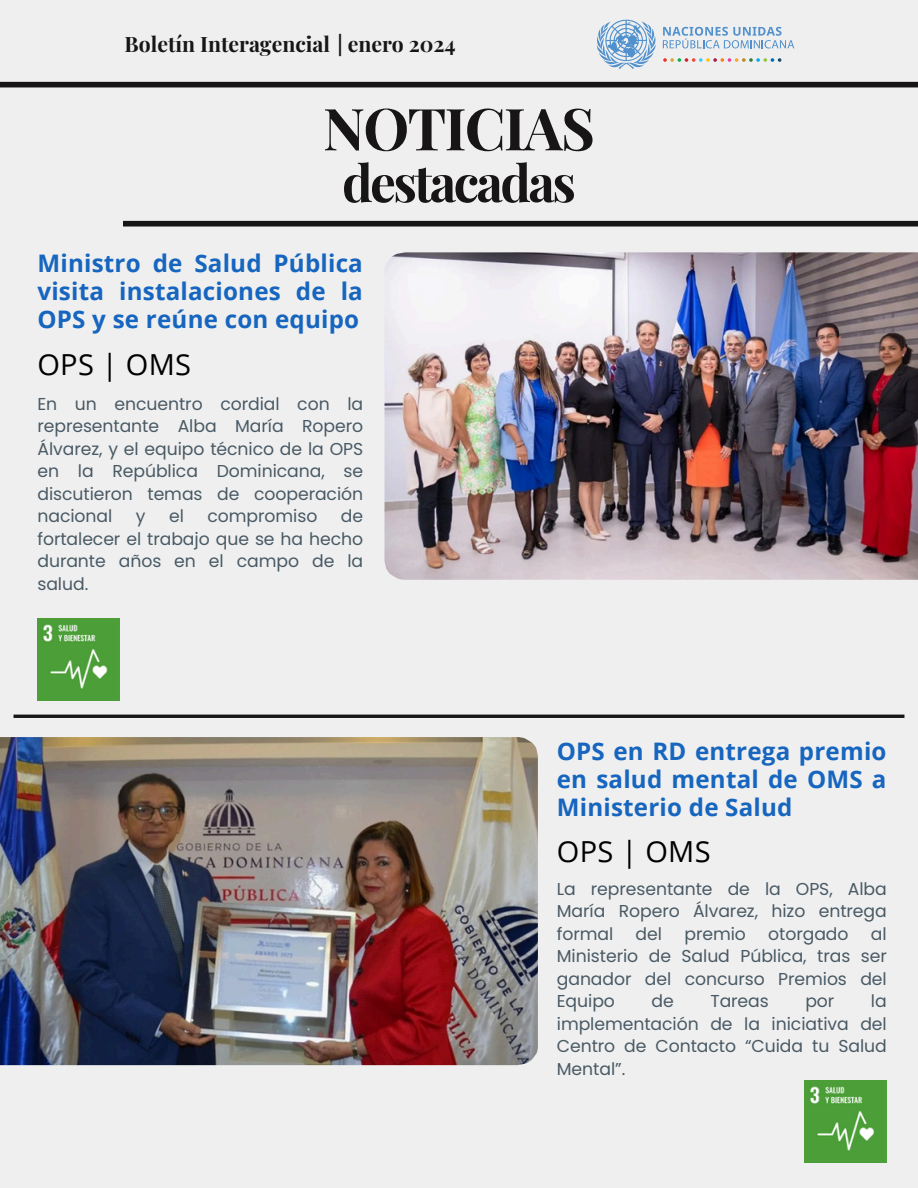
<style>
.page{position:relative;width:918px;height:1188px;background:#efefef}
.page>*{position:absolute;margin:0;border:0;box-sizing:border-box;transform-origin:0 0}
.t1{font:700 58.05px "Playfair Display";letter-spacing:-.03em;color:#171515}
.t2{font:700 51.15px "Playfair Display";letter-spacing:-.05em;color:#171515}
.t3{font:28.95px "Open Sans";letter-spacing:.01em;color:#000}
.t4{font:700 24.15px/28.2px "Open Sans";letter-spacing:.01em;color:#1665bf;text-align:justify}
.t5{font:700 21.15px "Playfair Display";color:#171515}
.t6{font:17.25px/22.5px "Poppins";letter-spacing:-.005em;color:#495a65;text-align:justify}
</style>
<div class="page">
<div style="left:123px;top:221px;width:795px;height:6px;background:#171515"></div>
<div style="left:0;top:82px;width:918px;height:5px;background:#171515"></div>
<svg style="left:597px;top:20px;width:59px;height:49px"></svg>
<svg style="left:663px;top:27px;width:131px;height:21px"></svg>
<svg style="left:663px;top:58px;width:118px;height:4px"></svg>
<img style="left:385px;top:252px;width:533px;height:328px">
<img style="left:37px;top:618px;width:83px;height:83px">
<hr style="left:14px;top:715px;width:890px;height:3px;background:#171515">
<img style="left:0;top:737px;width:538px;height:328px">
<img style="left:804px;top:1080px;width:82px;height:82px">
<h3 class="t5" style="left:125px;top:29px;width:333px">Boletín Interagencial | enero 2024</h3>
<h5 class="t1" style="left:323px;top:88px;width:273px">NOTICIAS</h5>
<h5 class="t2" style="left:342px;top:147px;width:235px">destacadas</h5>
<h1 class="t4" style="left:37px;top:248px;width:327px">Ministro de Salud Pública visita instalaciones de la OPS y se reúne con equipo</h1>
<h4 class="t3" style="left:37px;top:345px;width:155px">OPS | OMS</h4>
<h3 class="t6" style="left:37px;top:392px;width:327px">En un encuentro cordial con la representante Alba María Ropero Álvarez, y el equipo técnico de la OPS en la República Dominicana, se discutieron temas de cooperación nacional</h3>
<h3 class="t6" style="left:136px;top:505px;width:11px">y</h3>
<h3 class="t6" style="left:169px;top:505px;width:16px">el</h3>
<h3 class="t6" style="left:208px;top:505px;width:111px">compromiso</h3>
<h3 class="t6" style="left:37px;top:505px;width:327px;text-indent:303px">de fortalecer el trabajo que se ha hecho durante años en el campo de la salud.</h3>
<p class="t4" style="left:557px;top:736px;width:331px">OPS en RD entrega premio en salud mental de OMS a Ministerio de Salud</p>
<p class="t3" style="left:557px;top:831px;width:155px">OPS | OMS</p>
<p class="t6" style="left:557px;top:878px;width:331px">La representante de la OPS, Alba María Ropero Álvarez, hizo entrega formal</p>
<p class="t6" style="left:636px;top:923px;width:28px">del</p>
<p class="t6" style="left:684px;top:923px;width:63px">premio</p>
<p class="t6" style="left:768px;top:923px;width:82px">otorgado</p>
<p class="t6" style="left:557px;top:923px;width:331px;text-indent:314px">al Ministerio de Salud Pública, tras ser ganador del concurso Premios del Equipo</p>
<p class="t6" style="left:557px;top:990px;width:331px;text-indent:314px">la implementación de la iniciativa del Centro de Contacto “Cuida tu Salud Mental”.</p>
<p class="t6" style="left:652px;top:990px;width:24px">de</p>
<p class="t6" style="left:710px;top:990px;width:60px">Tareas</p>
<p class="t6" style="left:805px;top:990px;width:30px">por</p>
</div>
